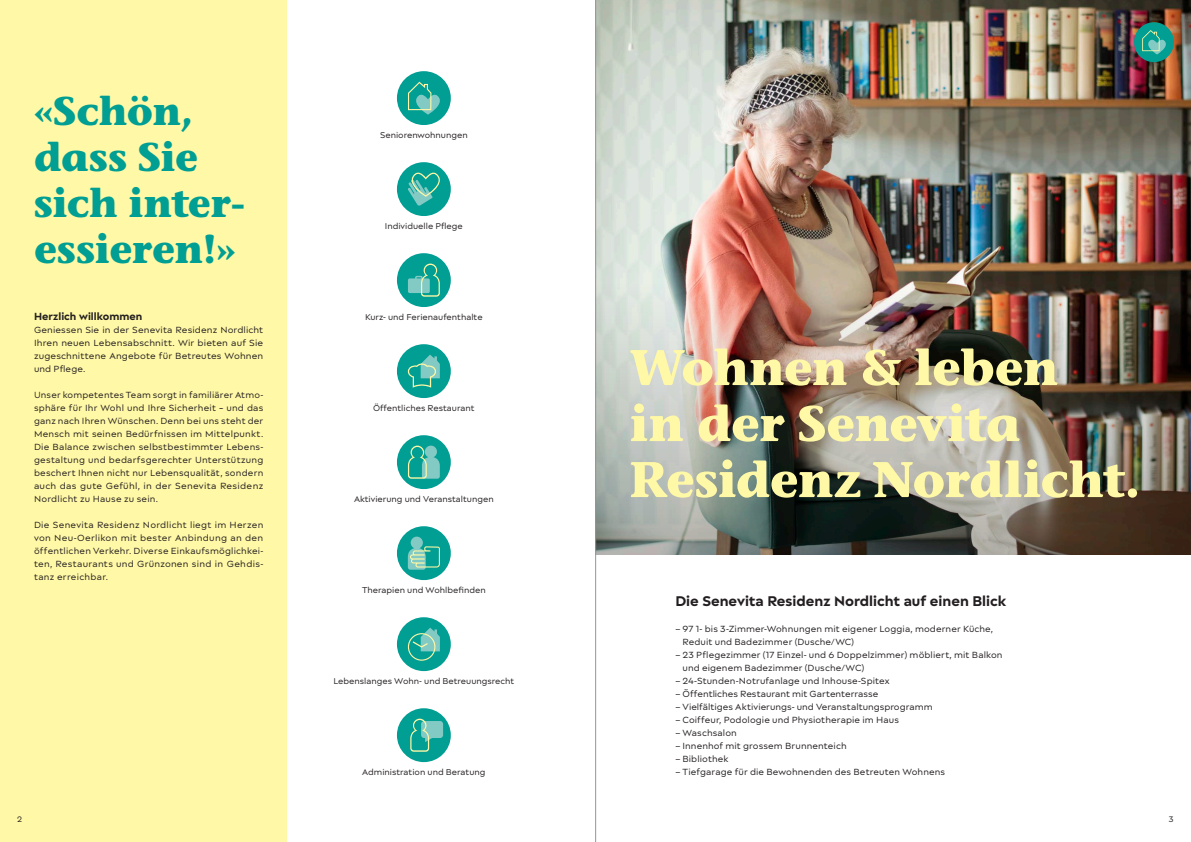
<style>
.page{position:relative;width:1191px;height:842px;background:#fff}
.page>*{position:absolute;margin:0;border:0;box-sizing:border-box;transform-origin:0 0}
.t1{font:700 50px/56px "Stone Informal ITC Pro";letter-spacing:-.01em;color:#fff8a6}
.t2{font:700 40px/46px "Stone Informal ITC Pro";letter-spacing:-.005em;color:#009e93}
.Untertitel{font:700 15px "Matteo";color:#231f20}
.t3{font:700 11px "Matteo";letter-spacing:.005em;color:#231f20}
.Lauftext_ausgerichte{font:9.5px/13px "Matteo";letter-spacing:.01em;color:#231f20;text-align:justify}
.t4{font:9px "Matteo";color:#231f20}
.t5{font:8.5px "Matteo";color:#231f20}
</style>
<div class="page">
<div style="left:0;top:0;width:286px;height:842px;background:#fff8a6"></div>
<img style="left:596px;top:0;width:595px;height:281px">
<img style="left:596px;top:281px;width:595px;height:273px">
<div style="left:397px;top:344px;width:54px;height:54px;background:#009e93;border-radius:50%"></div>
<svg style="left:408px;top:355px;width:32px;height:33px"></svg>
<div style="left:397px;top:526px;width:54px;height:54px;background:#009e93;border-radius:50%"></div>
<svg style="left:408px;top:537px;width:32px;height:33px"></svg>
<div style="left:397px;top:617px;width:54px;height:54px;background:#009e93;border-radius:50%"></div>
<svg style="left:408px;top:628px;width:32px;height:33px"></svg>
<div style="left:397px;top:708px;width:54px;height:54px;background:#009e93;border-radius:50%"></div>
<svg style="left:410px;top:719px;width:33px;height:33px"></svg>
<div style="left:397px;top:71px;width:54px;height:54px;background:#009e93;border-radius:50%"></div>
<svg style="left:408px;top:82px;width:32px;height:33px"></svg>
<div style="left:397px;top:162px;width:54px;height:54px;background:#009e93;border-radius:50%"></div>
<svg style="left:408px;top:172px;width:32px;height:34px"></svg>
<div style="left:397px;top:253px;width:54px;height:54px;background:#009e93;border-radius:50%"></div>
<svg style="left:408px;top:264px;width:32px;height:33px"></svg>
<div style="left:397px;top:435px;width:54px;height:54px;background:#009e93;border-radius:50%"></div>
<svg style="left:408px;top:445px;width:32px;height:34px"></svg>
<div style="left:1134px;top:22px;width:40px;height:40px;background:#009e93;border-radius:50%"></div>
<svg style="left:1142px;top:30px;width:24px;height:24px"></svg>
<hr style="left:595px;top:0;width:1px;height:842px;background:#939598">
<p class="t2" style="left:34px;top:88px;width:213px">«Schön, dass Sie sich inter&shy;essieren!»</p>
<p class="t3" style="left:34px;top:310px;width:110px">Herzlich willkommen</p>
<p class="Lauftext_ausgerichte" style="left:34px;top:323px;width:231px">Geniessen Sie in der Senevita Residenz Nordlicht Ihren neuen Lebensabschnitt. Wir bieten auf Sie zugeschnittene Angebote für Betreutes Wohnen und Pflege.</p>
<p class="Lauftext_ausgerichte" style="left:34px;top:388px;width:231px">Unser kompetentes Team sorgt in familiärer Atmo&shy;sphäre für Ihr Wohl und Ihre Sicherheit -- und das ganz nach Ihren Wünschen. Denn bei uns steht der Mensch mit seinen Bedürfnissen im Mittelpunkt.<br>Die Balance zwischen selbstbestimmter Lebens&shy;gestaltung und bedarfsgerechter Unterstützung beschert Ihnen nicht nur Lebensqualität, sondern auch das gute Gefühl, in der Senevita Residenz Nordlicht zu Hause zu sein.</p>
<p class="Lauftext_ausgerichte" style="left:34px;top:518px;width:231px">Die Senevita Residenz Nordlicht liegt im Herzen von Neu-Oerlikon mit bester Anbindung an den öffentlichen Verkehr. Diverse Einkaufsmöglichkei&shy;ten, Restaurants und Grünzonen sind in Gehdis&shy;tanz erreichbar.</p>
<p class="t4" style="left:380px;top:130px;width:89px">Seniorenwohnungen</p>
<p class="t4" style="left:385px;top:221px;width:79px">Individuelle Pflege</p>
<p class="t4" style="left:365px;top:312px;width:119px">Kurz- und Ferienaufenthalte</p>
<p class="t4" style="left:373px;top:403px;width:103px">Öffentliches Restaurant</p>
<p class="t4" style="left:354px;top:494px;width:141px">Aktivierung und Veranstaltungen</p>
<p class="t4" style="left:362px;top:585px;width:125px">Therapien und Wohlbefinden</p>
<p class="t4" style="left:333px;top:676px;width:182px">Lebenslanges Wohn- und Betreuungsrecht</p>
<p class="t4" style="left:362px;top:767px;width:125px">Administration und Beratung</p>
<p class="t1" style="left:629px;top:340px;width:430px">Wohnen &amp; leben in der Senevita</p>
<p class="t1" style="left:629px;top:452px;width:512px">Residenz Nordlicht.</p>
<p class="Untertitel" style="left:675px;top:592px;width:332px">Die Senevita Residenz Nordlicht auf einen Blick</p>
<p class="Lauftext_ausgerichte" style="left:682px;top:622px;width:312px;text-indent:-7px">– 97 1- bis 3-Zimmer-Wohnungen mit eigener Loggia, moderner Küche,<br>Reduit und Badezimmer (Dusche/WC)</p>
<p class="Lauftext_ausgerichte" style="left:682px;top:648px;width:321px;text-indent:-7px">– 23 Pflegezimmer (17 Einzel- und 6 Doppelzimmer) möbliert, mit Balkon und eigenem Badezimmer (Dusche/WC)</p>
<p class="Lauftext_ausgerichte" style="left:675px;top:674px;width:216px">– 24-Stunden-Notrufanlage und Inhouse-Spitex</p>
<p class="Lauftext_ausgerichte" style="left:675px;top:687px;width:204px">– Öffentliches Restaurant mit Gartenterrasse</p>
<p class="Lauftext_ausgerichte" style="left:675px;top:700px;width:259px">– Vielfältiges Aktivierungs- und Veranstaltungsprogramm</p>
<p class="Lauftext_ausgerichte" style="left:675px;top:713px;width:225px">– Coiffeur, Podologie und Physiotherapie im Haus</p>
<p class="Lauftext_ausgerichte" style="left:675px;top:726px;width:63px">– Waschsalon</p>
<p class="Lauftext_ausgerichte" style="left:675px;top:739px;width:173px">– Innenhof mit grossem Brunnenteich</p>
<p class="Lauftext_ausgerichte" style="left:675px;top:752px;width:55px">– Bibliothek</p>
<p class="Lauftext_ausgerichte" style="left:675px;top:765px;width:271px">– Tiefgarage für die Bewohnenden des Betreuten Wohnens</p>
<p class="t5" style="left:17px;top:814px;width:7px">2</p>
<p class="t5" style="left:1168px;top:814px;width:7px">3</p>
</div>
